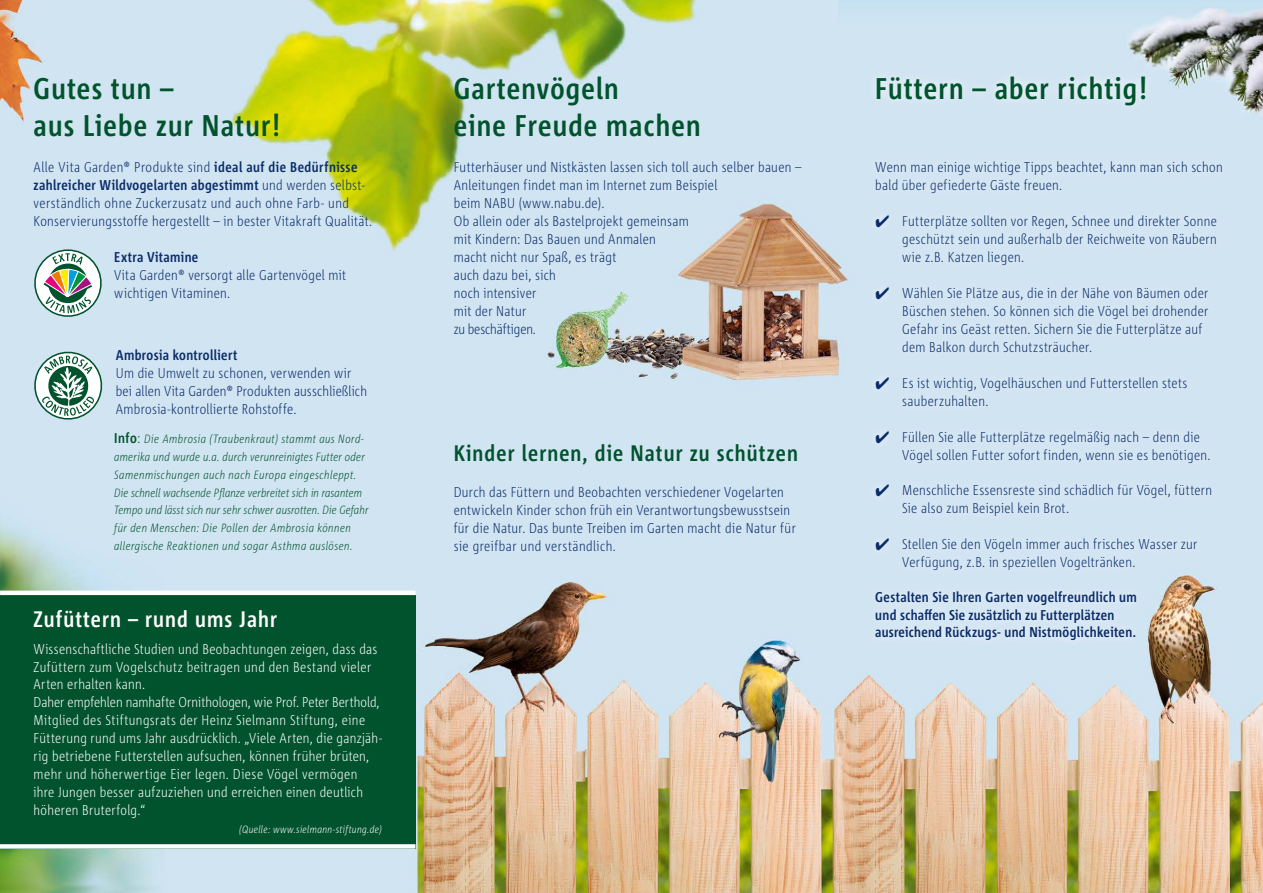
<style>
.page{position:relative;width:1263px;height:893px;background:#fff}
.page>*{position:absolute;margin:0;border:0;box-sizing:border-box;transform-origin:0 0}
.t1{font:700 29.85px/37.3px "Corpid E1 s Cd";letter-spacing:.04em;color:#00532c}
.t2{font:700 22.5px "Corpid E1 s Cd";letter-spacing:.05em;color:#00532c}
.t3{font:700 22.5px "Corpid E1 s Cd";letter-spacing:.05em;color:#fff}
.t4{font:300 14.25px/18px "Corpid E1 s Cd";letter-spacing:.02em;color:#0a2c69}
.t5{font:300 14.25px/18px "Corpid E1 s Cd";letter-spacing:.025em;color:#fff}
.t6{font:700 14.25px/18px "Corpid E1 s Cd";letter-spacing:.025em;color:#0a2c69}
.t7{font:italic 300 12px/18px "Corpid E1 s Cd";letter-spacing:.025em;color:#00532c}
.t8{font:italic 300 10.5px "Corpid E1 s Cd";letter-spacing:.035em;color:#fff}
.s1{font-weight:700}
.s2{font-weight:700;font-style:normal;font-size:14.25px}
.s3{font-style:normal;font-size:14.25px}
</style>
<div class="page">
<img style="left:0;top:0;width:1262px;height:893px">
<div style="left:866px;top:67px;width:365px;height:582px;background:#d2e4f2"></div>
<svg style="left:33px;top:350px;width:70px;height:71px"></svg>
<div style="left:0;top:595px;width:415px;height:254px;background:#00532c"></div>
<hr style="left:0;top:591px;width:415px;height:4px;background:#fff">
<div style="left:0;top:844px;width:415px;height:5px;background:#fff"></div>
<svg style="left:33px;top:248px;width:70px;height:70px"></svg>
<h1 class="t1" style="left:34px;top:69px;width:248px">Gutes tun –<br>aus Liebe zur Natur!</h1>
<p class="t4" style="left:34px;top:158px;width:340px">Alle Vita Garden® Produkte sind <span class="s1">ideal auf die Bedürfnisse zahlreicher Wildvogelarten abgestimmt</span> und werden selbst&shy;verständlich ohne Zuckerzusatz und auch ohne Farb- und Konservierungsstoffe hergestellt – in bester Vitakraft Qualität.</p>
<p class="t6" style="left:114px;top:247px;width:86px">Extra Vitamine</p>
<p class="t4" style="left:114px;top:265px;width:233px">Vita Garden® versorgt alle Gartenvögel mit wichtigen Vitaminen.</p>
<p class="t6" style="left:116px;top:346px;width:123px">Ambrosia kontrolliert</p>
<p class="t4" style="left:116px;top:364px;width:253px">Um die Umwelt zu schonen, verwenden wir bei allen Vita Garden® Produkten ausschließlich<br>Ambrosia-kontrollierte Rohstoffe.</p>
<p class="t7" style="left:114px;top:429px;width:256px"><span class="s2">Info</span><span class="s3">:</span> Die Ambrosia (Traubenkraut) stammt aus Nord&shy;amerika und wurde u.a. durch verunreinigtes Futter oder Samenmischungen auch nach Europa eingeschleppt.<br>Die schnell wachsende Pflanze verbreitet sich in rasantem Tempo und lässt sich nur sehr schwer ausrotten. Die Gefahr für den Menschen: Die Pollen der Ambrosia können allergische Reaktionen und sogar Asthma auslösen.</p>
<h2 class="t3" style="left:34px;top:605px;width:245px">Zufüttern – rund ums Jahr</h2>
<p class="t5" style="left:34px;top:639px;width:350px">Wissenschaftliche Studien und Beobachtungen zeigen, dass das Zufüttern zum Vogelschutz beitragen und den Bestand vieler Arten erhalten kann.<br>Daher empfehlen namhafte Ornithologen, wie Prof. Peter Berthold, Mitglied des Stiftungsrats der Heinz Sielmann Stiftung, eine Fütterung rund ums Jahr ausdrücklich. „Viele Arten, die ganzjäh&shy;rig betriebene Futterstellen aufsuchen, können früher brüten, mehr und höherwertige Eier legen. Diese Vögel vermögen<br>ihre Jungen besser aufzuziehen und erreichen einen deutlich höheren Bruterfolg.“</p>
<p class="t8" style="left:239px;top:823px;width:144px">(Quelle: www.sielmann-stiftung.de)</p>
<h1 class="t1" style="left:454px;top:69px;width:248px">Gartenvögeln<br>eine Freude machen</h1>
<p class="t4" style="left:454px;top:158px;width:349px">Futterhäuser und Nistkästen lassen sich toll auch selber bauen –<br>Anleitungen findet man im Internet zum Beispiel<br>beim NABU (www.nabu.de).<br>Ob allein oder als Bastelprojekt gemeinsam<br>mit Kindern: Das Bauen und Anmalen<br>macht nicht nur Spaß, es trägt<br>auch dazu bei, sich<br>noch intensiver<br>mit der Natur<br>zu beschäftigen.</p>
<h2 class="t2" style="left:454px;top:439px;width:346px">Kinder lernen, die Natur zu schützen</h2>
<p class="t4" style="left:454px;top:482px;width:344px">Durch das Füttern und Beobachten verschiedener Vogelarten entwickeln Kinder schon früh ein Verantwortungsbewusstsein für die Natur. Das bunte Treiben im Garten macht die Natur für sie greifbar und verständlich.</p>
<h1 class="t1" style="left:875px;top:69px;width:273px">Füttern – aber richtig!</h1>
<p class="t4" style="left:875px;top:158px;width:349px">Wenn man einige wichtige Tipps beachtet, kann man sich schon bald über gefiederte Gäste freuen.</p>
<p class="t4" style="left:902px;top:212px;width:316px;text-align:justify">Futterplätze sollten vor Regen, Schnee und direkter Sonne geschützt sein und außerhalb der Reichweite von Räubern wie z.B. Katzen liegen.</p>
<p class="t4" style="left:902px;top:284px;width:308px">Wählen Sie Plätze aus, die in der Nähe von Bäumen oder Büschen stehen. So können sich die Vögel bei drohender Gefahr ins Geäst retten. Sichern Sie die Futterplätze auf dem Balkon durch Schutzsträucher.</p>
<p class="t4" style="left:902px;top:373px;width:287px">Es ist wichtig, Vogelhäuschen und Futterstellen stets sauberzuhalten.</p>
<p class="t4" style="left:902px;top:427px;width:310px">Füllen Sie alle Futterplätze regelmäßig nach – denn die<br>Vögel sollen Futter sofort finden, wenn sie es benötigen.</p>
<p class="t4" style="left:902px;top:481px;width:312px">Menschliche Essensreste sind schädlich für Vögel, füttern<br>Sie also zum Beispiel kein Brot.</p>
<p class="t4" style="left:902px;top:535px;width:297px">Stellen Sie den Vögeln immer auch frisches Wasser zur<br>Verfügung, z.B. in speziellen Vogeltränken.</p>
<p class="t6" style="left:875px;top:587px;width:263px">Gestalten Sie Ihren Garten vogelfreundlich um und schaffen Sie zusätzlich zu Futterplätzen ausreichend Rückzugs- und Nistmöglichkeiten.</p>
</div>
